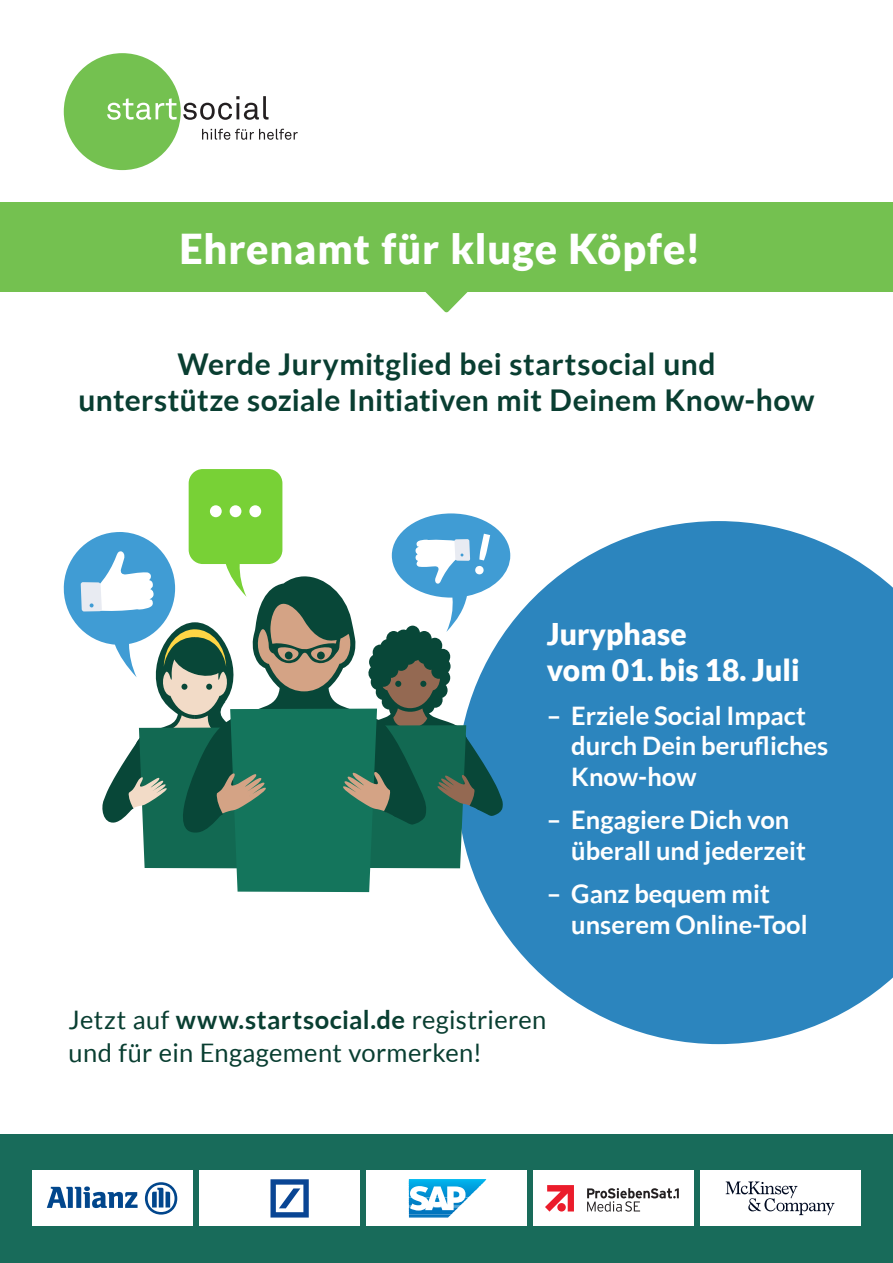
<style>
.page{position:relative;width:893px;height:1263px;background:#fff}
.page>*{position:absolute;margin:0;border:0;box-sizing:border-box;transform-origin:0 0}
.t1{font:900 41.25px "Lato";letter-spacing:.02em;color:#fff}
.t2{font:700 30px/36px "Lato";letter-spacing:.015em;color:#093e31;text-align:center}
.t3{font:900 30px/36px "Lato";color:#fff}
.t4{font:700 25.5px/30.6px "Lato";color:#fff}
.t5{font:25.5px/33px "Lato";letter-spacing:.015em;color:#093e31}
.s1{font-weight:700}
</style>
<div class="page">
<div style="left:0;top:1135px;width:893px;height:128px;background:#186b5a"></div>
<div style="left:199px;top:1171px;width:161px;height:55px;background:#fff"></div>
<div style="left:533px;top:1171px;width:161px;height:55px;background:#fff"></div>
<div style="left:366px;top:1171px;width:161px;height:55px;background:#fff"></div>
<div style="left:32px;top:1171px;width:160px;height:55px;background:#fff"></div>
<div style="left:701px;top:1171px;width:160px;height:55px;background:#fff"></div>
<svg style="left:425px;top:292px;width:43px;height:21px"></svg>
<div style="left:0;top:202px;width:893px;height:90px;background:#74c150"></div>
<svg style="left:481px;top:521px;width:412px;height:523px;background:#4493c5"></svg>
<svg style="left:545px;top:1185px;width:29px;height:26px"></svg>
<div style="left:557px;top:1203px;width:9px;height:8px;background:#eb1c2b;border-radius:50%"></div>
<svg style="left:587px;top:1188px;width:92px;height:24px"></svg>
<svg style="left:270px;top:1179px;width:39px;height:38px"></svg>
<svg style="left:726px;top:1181px;width:109px;height:34px"></svg>
<svg style="left:47px;top:1186px;width:91px;height:22px"></svg>
<svg style="left:145px;top:1182px;width:32px;height:32px"></svg>
<svg style="left:409px;top:1179px;width:77px;height:38px"></svg>
<svg style="left:63px;top:469px;width:447px;height:423px"></svg>
<div style="left:249px;top:505px;width:12px;height:12px;background:#fff;border-radius:50%"></div>
<div style="left:230px;top:505px;width:11px;height:12px;background:#fff;border-radius:50%"></div>
<div style="left:210px;top:505px;width:12px;height:12px;background:#fff;border-radius:50%"></div>
<div style="left:64px;top:53px;width:117px;height:117px;background:#74c150;border-radius:50%"></div>
<svg style="left:107px;top:98px;width:70px;height:22px"></svg>
<svg style="left:183px;top:96px;width:86px;height:24px"></svg>
<svg style="left:202px;top:129px;width:96px;height:11px"></svg>
<h1 class="t1" style="left:179px;top:224px;width:523px">Ehrenamt für kluge Köpfe!</h1>
<p class="t2" style="left:78px;top:346px;width:737px">Werde Jurymitglied bei startsocial und<br>unterstütze soziale Initiativen mit Deinem Know-how</p>
<p class="t3" style="left:547px;top:616px;width:254px">Juryphase<br>vom 01. bis 18. Juli</p>
<p class="t4" style="left:571px;top:700px;width:259px;text-indent:-24px">– Erziele Social Impact durch Dein berufliches<br>Know-how</p>
<p class="t4" style="left:571px;top:804px;width:236px;text-indent:-24px">– Engagiere Dich von überall und jederzeit</p>
<p class="t4" style="left:571px;top:878px;width:238px;text-indent:-24px">– Ganz bequem mit unserem Online-Tool</p>
<p class="t5" style="left:69px;top:1003px;width:479px">Jetzt auf <span class="s1">www.startsocial.de</span> registrieren und für ein Engagement vormerken!</p>
</div>
